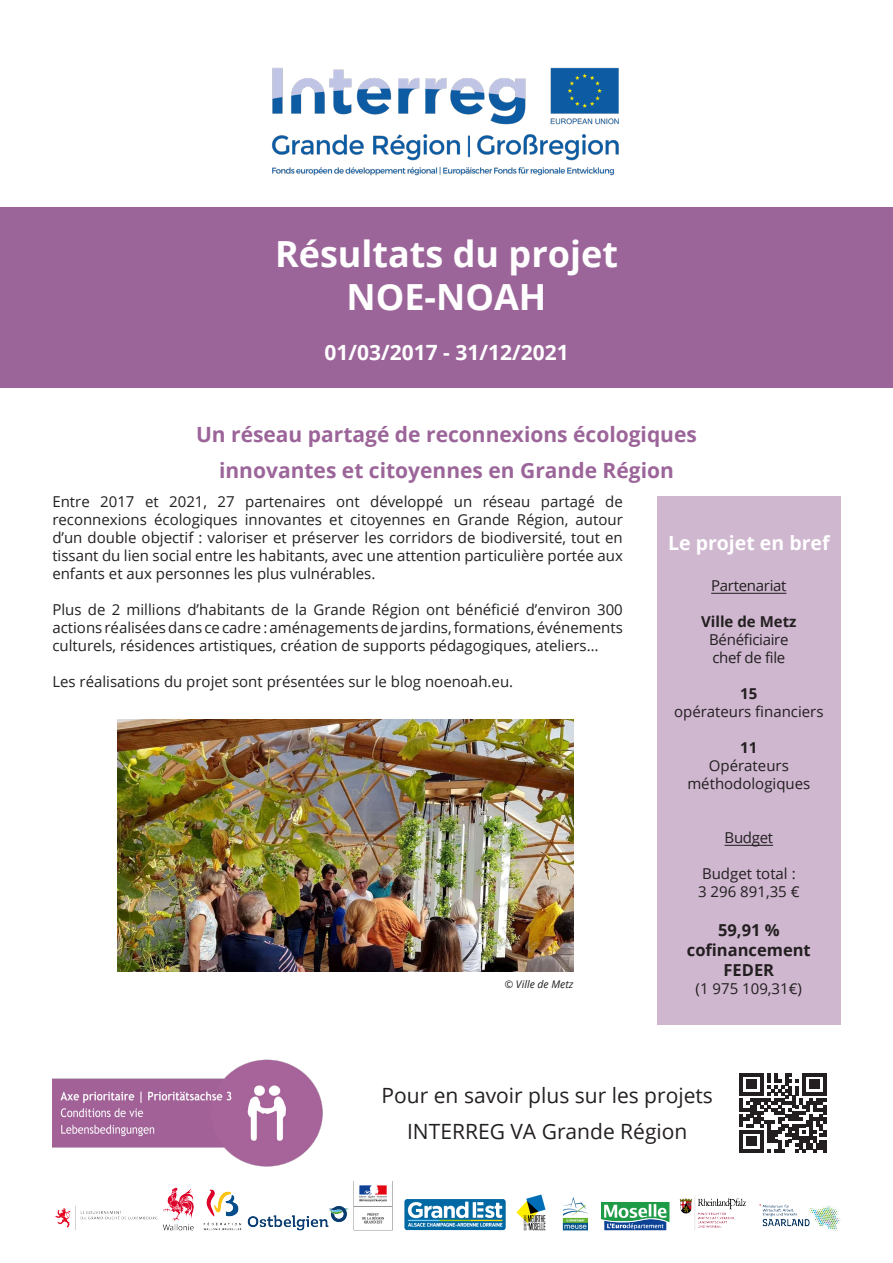
<style>
.page{position:relative;width:893px;height:1263px;background:#fff}
.page>*{position:absolute;margin:0;border:0;box-sizing:border-box;transform-origin:0 0}
.t1{font:700 36px "Open Sans";color:#fff}
.t2{font:700 21px "Open Sans";color:#9c659a}
.t3{font:21px "Open Sans";color:#231f20}
.t4{font:700 21px "Open Sans";color:#fff}
.t5{font:700 19.5px "Open Sans";color:#fff}
.t6{font:700 16.5px/19.5px "Open Sans";color:#231f20;text-align:center}
.Paragraph_Interreg{font:15px/18px "Open Sans";color:#231f20;text-align:justify}
.Paragraph_Interreg-2{font:15px/18px "Open Sans";letter-spacing:-.02em;color:#231f20;text-align:center}
.t7{font:italic 10.5px "Open Sans";color:#231f20}
.s1{font-weight:700}
</style>
<div class="page">
<div style="left:0;top:208px;width:893px;height:180px;background:#9c659a"></div>
<svg style="left:740px;top:1073px;width:87px;height:79px"></svg>
<div style="left:657px;top:496px;width:184px;height:528px;background:#ceb7cf"></div>
<img style="left:52px;top:1059px;width:271px;height:108px">
<img style="left:272px;top:67px;width:347px;height:109px">
<img style="left:56px;top:1181px;width:785px;height:50px">
<img style="left:118px;top:720px;width:456px;height:252px">
<hr style="left:711px;top:593px;width:75px;height:1px;background:#231f20">
<hr style="left:725px;top:845px;width:48px;height:1px;background:#231f20">
<p class="t1" style="left:275px;top:228px;width:344px">Résultats du projet</p>
<p class="t1" style="left:346px;top:272px;width:201px">NOE-NOAH</p>
<p class="t4" style="left:324px;top:338px;width:246px">01/03/2017 - 31/12/2021</p>
<p class="t2" style="left:196px;top:419px;width:502px">Un réseau partagé de reconnexions écologiques</p>
<p class="t2" style="left:219px;top:455px;width:456px">innovantes et citoyennes en Grande Région</p>
<p class="Paragraph_Interreg" style="left:52px;top:492px;width:572px">Entre 2017 et 2021, 27 partenaires ont développé un réseau partagé de reconnexions écologiques innovantes et citoyennes en Grande Région, autour d’un double objectif : valoriser et préserver les corridors de biodiversité, tout en tissant du lien social entre les habitants, avec une attention particulière portée aux enfants et aux personnes les plus vulnérables.</p>
<p class="Paragraph_Interreg" style="left:52px;top:600px;width:572px">Plus de 2 millions d’habitants de la Grande Région ont bénéficié d’environ 300 actions réalisées dans ce cadre : aménagements de jardins, formations, événements culturels, résidences artistiques, création de supports pédagogiques, ateliers…</p>
<p class="Paragraph_Interreg" style="left:52px;top:672px;width:462px">Les réalisations du projet sont présentées sur le blog noenoah.eu.</p>
<p class="t7" style="left:504px;top:977px;width:71px">© Ville de Metz</p>
<p class="t5" style="left:668px;top:529px;width:163px">Le projet en bref</p>
<p class="Paragraph_Interreg-2" style="left:711px;top:576px;width:77px">Partenariat</p>
<p class="Paragraph_Interreg-2" style="left:701px;top:612px;width:97px"><span class="s1">Ville de Metz<br></span>Bénéficiaire chef de file</p>
<p class="Paragraph_Interreg" style="left:674px;top:684px;width:151px;text-align:center"><span class="s1">15<br></span>opérateurs financiers</p>
<p class="Paragraph_Interreg" style="left:687px;top:738px;width:125px;text-align:center"><span class="s1">11<br></span>Opérateurs méthodologiques</p>
<p class="Paragraph_Interreg" style="left:725px;top:828px;width:50px">Budget</p>
<p class="Paragraph_Interreg" style="left:698px;top:864px;width:103px">Budget total :<br>3 296 891,35 €</p>
<p class="t6" style="left:687px;top:920px;width:125px">59,91 % cofinancement<br>FEDER</p>
<p class="Paragraph_Interreg" style="left:696px;top:979px;width:108px">(1 975 109,31€)</p>
<p class="t3" style="left:382px;top:1081px;width:333px">Pour en savoir plus sur les projets</p>
<p class="t3" style="left:407px;top:1117px;width:282px">INTERREG VA Grande Région</p>
</div>
